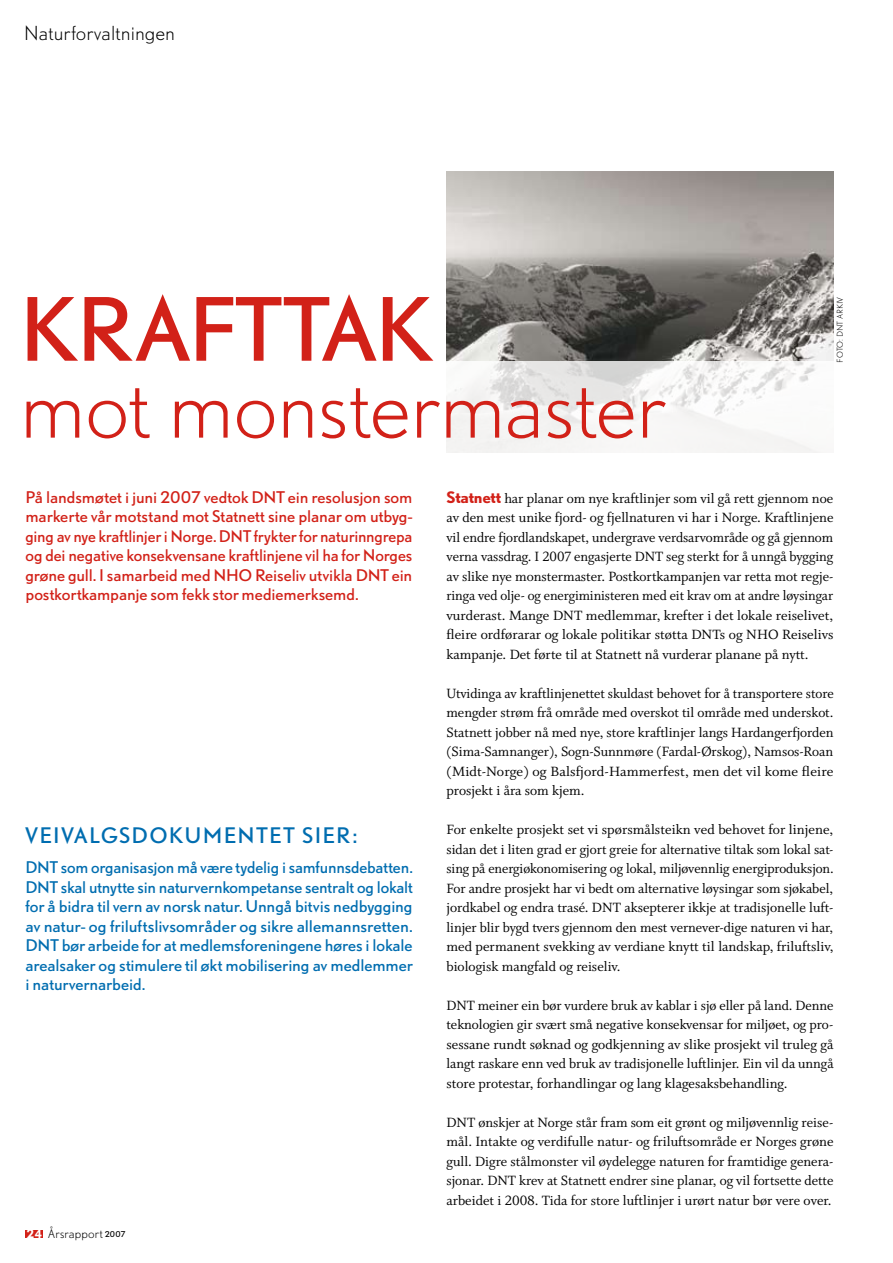
<style>
.page{position:relative;width:893px;height:1263px;background:#fff}
.page>*{position:absolute;margin:0;border:0;box-sizing:border-box;transform-origin:0 0}
.t1{font:81px "DTL Nobel T";letter-spacing:-.025em;color:#d22118}
.t2{font:300 76.8px "DTL Nobel T";letter-spacing:-.03em;color:#d22118}
.t3{font:19.95px "DTL Nobel T";letter-spacing:.065em;color:#006db0}
.t4{font:300 18px "DTL Nobel T";letter-spacing:-.02em;color:#000}
.t5{font:15px/19.5px "Whitman Roman LF";color:#000;text-align:justify}
.t6{font:15px/19.5px "DTL Nobel T";letter-spacing:-.005em;color:#006db0;text-align:justify}
.t7{font:15px/19.5px "DTL Nobel T";letter-spacing:-.005em;color:#d22118;text-align:justify}
.t8{font:300 11.25px "DTL Nobel T";letter-spacing:-.015em;color:#000}
.t9{font:300 7.5px "DTL Nobel T";letter-spacing:.02em;color:#000}
.s1{font-weight:700;color:#fff}
.s2{font-weight:400;font-size:7.5px}
.s3{font-family:"DTL Nobel T";font-weight:700;font-size:14.7px;color:#d22118}
</style>
<div class="page">
<img style="left:447px;top:171px;width:386px;height:190px">
<svg style="left:446px;top:361px;width:375px;height:92px;fill:#f5f5f4"></svg>
<div style="left:26px;top:1229px;width:17px;height:8px;background:#d22118"></div>
<p class="t4" style="left:24px;top:21px;width:153px">Naturforvaltningen</p>
<h1 class="t1" style="left:19px;top:274px;width:416px">KRAFTTAK</h1>
<h2 class="t2" style="left:18px;top:359px;width:648px">mot monstermaster</h2>
<p class="t9" style="left:835px;top:362px;width:67px;rotate:-90deg">FOTO: DNT ARKIV</p>
<p class="t7" style="left:26px;top:487px;width:388px">På landsmøtet i juni 2007 vedtok DNT ein resolusjon som markerte vår motstand mot Statnett sine planar om utbyg&shy;ging av nye kraftlinjer i Norge. DNT frykter for naturinngrepa og dei negative konsekvensane kraftlinjene vil ha for Norges grøne gull. I samarbeid med NHO Reiseliv utvikla DNT ein postkortkampanje som fekk stor mediemerksemd.</p>
<h3 class="t3" style="left:26px;top:822px;width:333px">VEIVALGSDOKUMENTET SIER:</h3>
<p class="t6" style="left:26px;top:857px;width:389px">DNT som organisasjon må være tydelig i samfunnsdebatten.<br>DNT skal utnytte sin naturvernkompetanse sentralt og lokalt for å bidra til vern av norsk natur. Unngå bitvis nedbygging av natur- og friluftslivsområder og sikre allemannsretten.<br>DNT bør arbeide for at medlemsforeningene høres i lokale arealsaker og stimulere til økt mobilisering av medlemmer i naturvernarbeid.</p>
<p class="t8" style="left:27px;top:1226px;width:101px"><span class="s1">24</span> Årsrapport <span class="s2">2007</span></p>
<p class="t5" style="left:446px;top:488px;width:389px"><span class="s3">Statnett</span> har planar om nye kraftlinjer som vil gå rett gjennom noe av den mest unike fjord- og fjellnaturen vi har i Norge. Kraftlinjene vil endre fjordlandskapet, undergrave verdsarvområde og gå gjennom verna vassdrag. I 2007 engasjerte DNT seg sterkt for å unngå bygging av slike nye monstermaster. Postkortkampanjen var retta mot regje&shy;ringa ved olje- og energiministeren med eit krav om at andre løysingar vurderast. Mange DNT medlemmar, krefter i det lokale reiselivet, fleire ordførarar og lokale politikar støtta DNTs og NHO Reiselivs kampanje. Det førte til at Statnett nå vurderar planane på nytt.</p>
<p class="t5" style="left:446px;top:683px;width:389px">Utvidinga av kraftlinjenettet skuldast behovet for å transportere store mengder strøm frå område med overskot til område med underskot.<br>Statnett jobber nå med nye, store kraftlinjer langs Hardangerfjorden (Sima-Samnanger), Sogn-Sunnmøre (Fardal-Ørskog), Namsos-Roan (Midt-Norge) og Balsfjord-Hammerfest, men det vil kome fleire prosjekt i åra som kjem.</p>
<p class="t5" style="left:446px;top:820px;width:389px">For enkelte prosjekt set vi spørsmålsteikn ved behovet for linjene, sidan det i liten grad er gjort greie for alternative tiltak som lokal sat&shy;sing på energiøkonomisering og lokal, miljøvennlig energiproduksjon.<br>For andre prosjekt har vi bedt om alternative løysingar som sjøkabel, jordkabel og endra trasé. DNT aksepterer ikkje at tradisjonelle luft&shy;linjer blir bygd tvers gjennom den mest vernever-dige naturen vi har, med permanent svekking av verdiane knytt til landskap, friluftsliv, biologisk mangfald og reiseliv.</p>
<p class="t5" style="left:446px;top:995px;width:389px">DNT meiner ein bør vurdere bruk av kablar i sjø eller på land. Denne teknologien gir svært små negative konsekvensar for miljøet, og pro&shy;sessane rundt søknad og godkjenning av slike prosjekt vil truleg gå langt raskare enn ved bruk av tradisjonelle luftlinjer. Ein vil da unngå store protestar, forhandlingar og lang klagesaksbehandling.</p>
<p class="t5" style="left:446px;top:1112px;width:389px">DNT ønskjer at Norge står fram som eit grønt og miljøvennlig reise&shy;mål. Intakte og verdifulle natur- og friluftsområde er Norges grøne gull. Digre stålmonster vil øydelegge naturen for framtidige genera&shy;sjonar. DNT krev at Statnett endrer sine planar, og vil fortsette dette arbeidet i 2008. Tida for store luftlinjer i urørt natur bør vere over.</p>
</div>
